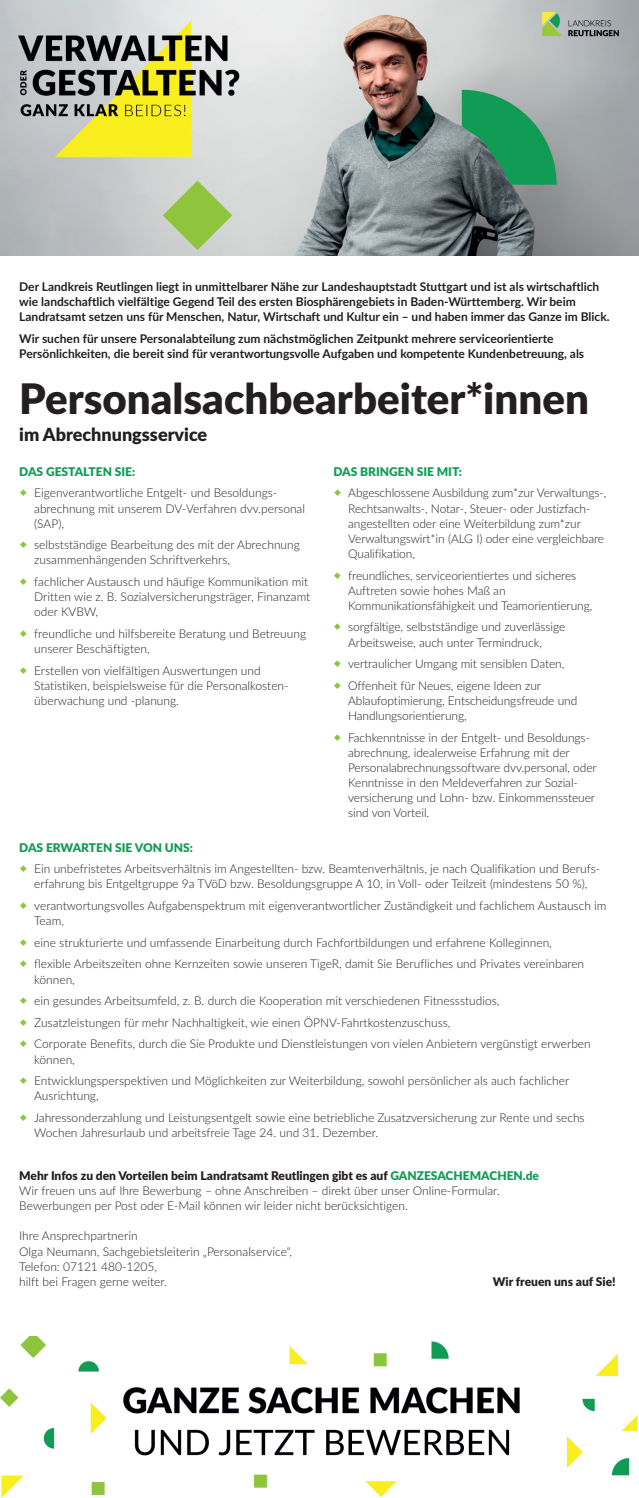
<style>
.page{position:relative;width:639px;height:1498px;background:#fff}
.page>*{position:absolute;margin:0;border:0;box-sizing:border-box;transform-origin:0 0}
.t1{font:900 42px "Lato";color:#231f20}
.t2{font:900 18px "Lato";color:#231f20}
.t3{font:300 12px/15.1px "Lato";color:#231f20}
.t4{font:700 12px/15.1px "Lato";color:#231f20}
.t5{font:900 12px "Lato";color:#109c54}
.t6{font:900 12px "Lato";color:#231f20}
.s1{font-weight:900}
.s2{font-weight:900;color:#109c54}
</style>
<div class="page">
<img style="left:0;top:1336px;width:638px;height:161px">
<img style="left:1px;top:0;width:638px;height:255px">
<p class="t4" style="left:19px;top:279px;width:592px">Der Landkreis Reutlingen liegt in unmittelbarer Nähe zur Landeshauptstadt Stuttgart und ist als wirtschaftlich wie landschaftlich vielfältige Gegend Teil des ersten Biosphärengebiets in Baden-Württemberg. Wir beim<br>Landratsamt setzen uns für Menschen, Natur, Wirtschaft und Kultur ein – und haben immer das Ganze im Blick.</p>
<p class="t4" style="left:19px;top:331px;width:566px">Wir suchen für unsere Personalabteilung zum nächstmöglichen Zeitpunkt mehrere serviceorientierte<br>Persönlichkeiten, die bereit sind für verantwortungsvolle Aufgaben und kompetente Kundenbetreuung, als</p>
<h1 class="t1" style="left:19px;top:380px;width:571px">Personalsachbearbeiter*innen</h1>
<h2 class="t2" style="left:19px;top:426px;width:190px">im Abrechnungsservice</h2>
<p class="t5" style="left:19px;top:466px;width:117px">DAS GESTALTEN SIE:</p>
<p class="t3" style="left:34px;top:486px;width:272px">Eigenverantwortliche Entgelt- und Besoldungs&shy;abrechnung mit unserem DV-Verfahren dvv.personal (SAP),</p>
<p class="t3" style="left:34px;top:538px;width:267px">selbstständige Bearbeitung des mit der Abrechnung zusammenhängenden Schriftverkehrs,</p>
<p class="t3" style="left:34px;top:574px;width:278px">fachlicher Austausch und häufige Kommunikation mit<br>Dritten wie z. B. Sozialversicherungsträger, Finanzamt oder KVBW,</p>
<p class="t3" style="left:34px;top:626px;width:273px">freundliche und hilfsbereite Beratung und Betreuung unserer Beschäftigten,</p>
<p class="t3" style="left:34px;top:663px;width:256px">Erstellen von vielfältigen Auswertungen und<br>Statistiken, beispielsweise für die Personalkosten&shy;überwachung und -planung.</p>
<p class="t5" style="left:333px;top:466px;width:130px">DAS BRINGEN SIE MIT:</p>
<p class="t3" style="left:348px;top:486px;width:260px">Abgeschlossene Ausbildung zum*zur Verwaltungs-, Rechtsanwalts-, Notar-, Steuer- oder Justizfach&shy;angestellten oder eine Weiterbildung zum*zur Verwaltungswirt*in (ALG I) oder eine vergleichbare Qualifikation,</p>
<p class="t3" style="left:348px;top:568px;width:246px">freundliches, serviceorientiertes und sicheres<br>Auftreten sowie hohes Maß an<br>Kommunikationsfähigkeit und Teamorientierung,</p>
<p class="t3" style="left:348px;top:620px;width:219px">sorgfältige, selbstständige und zuverlässige<br>Arbeitsweise, auch unter Termindruck,</p>
<p class="t3" style="left:348px;top:653px;width:218px;line-height:21.6px">vertraulicher Umgang mit sensiblen Daten,<br>Offenheit für Neues, eigene Ideen zur</p>
<p class="t3" style="left:348px;top:693px;width:231px">Ablaufoptimierung, Entscheidungsfreude und<br>Handlungsorientierung,</p>
<p class="t3" style="left:348px;top:730px;width:250px">Fachkenntnisse in der Entgelt- und Besoldungs&shy;abrechnung, idealerweise Erfahrung mit der Personalabrechnungssoftware dvv.personal, oder Kenntnisse in den Meldeverfahren zur Sozial&shy;versicherung und Lohn- bzw. Einkommenssteuer sind von Vorteil.</p>
<p class="t5" style="left:19px;top:842px;width:175px">DAS ERWARTEN SIE VON UNS:</p>
<p class="t3" style="left:34px;top:862px;width:568px">Ein unbefristetes Arbeitsverhältnis im Angestellten- bzw. Beamtenverhältnis, je nach Qualifikation und Berufs&shy;erfahrung bis Entgeltgruppe 9a TVöD bzw. Besoldungsgruppe A 10, in Voll- oder Teilzeit (mindestens 50 %),</p>
<p class="t3" style="left:34px;top:898px;width:574px">verantwortungsvolles Aufgabenspektrum mit eigenverantwortlicher Zuständigkeit und fachlichem Austausch im<br>Team,</p>
<p class="t3" style="left:34px;top:932px;width:552px;line-height:21.6px">eine strukturierte und umfassende Einarbeitung durch Fachfortbildungen und erfahrene Kolleginnen, flexible Arbeitszeiten ohne Kernzeiten sowie unseren TigeR, damit Sie Berufliches und Privates vereinbaren</p>
<p class="t3" style="left:34px;top:968px;width:558px;line-height:21.6px">können,<br>ein gesundes Arbeitsumfeld, z. B. durch die Kooperation mit verschiedenen Fitnessstudios,<br>Zusatzleistungen für mehr Nachhaltigkeit, wie einen ÖPNV-Fahrtkostenzuschuss,<br>Corporate Benefits, durch die Sie Produkte und Dienstleistungen von vielen Anbietern vergünstigt erwerben</p>
<p class="t3" style="left:34px;top:1048px;width:537px;line-height:21.6px">können,<br>Entwicklungsperspektiven und Möglichkeiten zur Weiterbildung, sowohl persönlicher als auch fachlicher</p>
<p class="t3" style="left:34px;top:1085px;width:552px;line-height:21.6px">Ausrichtung,<br>Jahressonderzahlung und Leistungsentgelt sowie eine betriebliche Zusatzversicherung zur Rente und sechs</p>
<p class="t3" style="left:34px;top:1125px;width:346px">Wochen Jahresurlaub und arbeitsfreie Tage 24. und 31. Dezember.</p>
<p class="t3" style="left:19px;top:1168px;width:521px"><span class="s1">Mehr Infos zu den Vorteilen beim Landratsamt Reutlingen gibt es auf</span> <span class="s2">GANZESACHEMACHEN.de<br></span>Wir freuen uns auf Ihre Bewerbung – ohne Anschreiben – direkt über unser Online-Formular.<br>Bewerbungen per Post oder E-Mail können wir leider nicht berücksichtigen.</p>
<p class="t3" style="left:19px;top:1228px;width:274px">Ihre Ansprechpartnerin<br>Olga Neumann, Sachgebietsleiterin „Personalservice“, Telefon: 07121 480-1205,<br>hilft bei Fragen gerne weiter.</p>
<p class="t6" style="left:493px;top:1275px;width:124px">Wir freuen uns auf Sie!</p>
</div>
